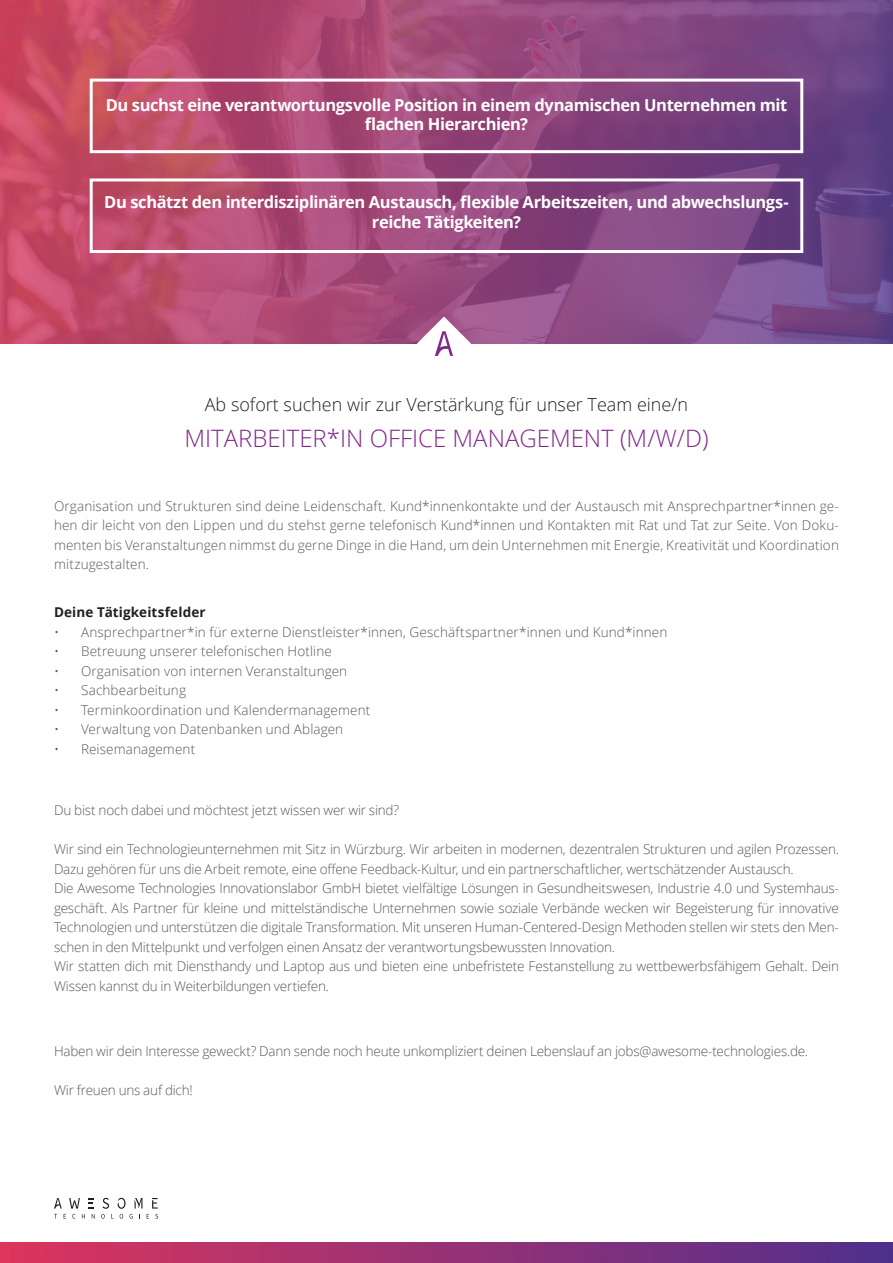
<style>
.page{position:relative;width:893px;height:1263px;background:#fff}
.page>*{position:absolute;margin:0;border:0;box-sizing:border-box;transform-origin:0 0}
.t1{font:300 24px "Open Sans";color:#81288a}
.t2{font:300 18px "Open Sans";color:#231f20}
.body{font:700 16.5px/19.5px "Open Sans";letter-spacing:-.025em;color:#fff;text-align:center}
.body-2{font:300 13.5px/19.5px "Open Sans";letter-spacing:-.01em;color:#57585a;text-align:justify}
.body-3{font:300 13.5px "Open Sans";letter-spacing:.01em;color:#57585a}
.body-4{font:700 13.5px "Open Sans";letter-spacing:.01em;color:#231f20}
</style>
<div class="page">
<svg style="left:0;top:0;width:893px;height:344px;background:#9b4a79"></svg>
<div style="left:0;top:1243px;width:893px;height:20px;background:linear-gradient(to right,#dd355d,#502f8c)"></div>
<svg style="left:69px;top:1198px;width:11px;height:10px"></svg>
<svg style="left:54px;top:1198px;width:8px;height:10px"></svg>
<svg style="left:89px;top:1198px;width:5px;height:10px"></svg>
<svg style="left:101px;top:1198px;width:57px;height:21px"></svg>
<div style="left:90px;top:79px;width:713px;height:74px;border:3px solid #fff"></div>
<div style="left:90px;top:178px;width:713px;height:75px;border:3px solid #fff"></div>
<svg style="left:417px;top:316px;width:54px;height:40px"></svg>
<p class="body" style="left:106px;top:95px;width:683px">Du suchst eine verantwortungsvolle Position in einem dynamischen Unternehmen mit flachen Hierarchien?</p>
<p class="body" style="left:104px;top:192px;width:686px">Du schätzt den interdisziplinären Austausch, flexible Arbeitszeiten, und abwechslungs&shy;reiche Tätigkeiten?</p>
<p class="t2" style="left:205px;top:392px;width:485px">Ab sofort suchen wir zur Verstärkung für unser Team eine/n</p>
<p class="t1" style="left:184px;top:422px;width:526px">MITARBEITER*IN OFFICE MANAGEMENT (M/W/D)</p>
<p class="body-2" style="left:54px;top:496px;width:786px">Organisation und Strukturen sind deine Leidenschaft. Kund*innenkontakte und der Austausch mit Ansprechpartner*innen ge&shy;hen dir leicht von den Lippen und du stehst gerne telefonisch Kund*innen und Kontakten mit Rat und Tat zur Seite. Von Doku&shy;menten bis Veranstaltungen nimmst du gerne Dinge in die Hand, um dein Unternehmen mit Energie, Kreativität und Koordination mitzugestalten.</p>
<p class="body-4" style="left:54px;top:603px;width:153px">Deine Tätigkeitsfelder</p>
<p class="body-3" style="left:54px;top:622px;width:615px">• Ansprechpartner*in für externe Dienstleister*innen, Geschäftspartner*innen und Kund*innen</p>
<p class="body-3" style="left:54px;top:642px;width:279px">• Betreuung unserer telefonischen Hotline</p>
<p class="body-3" style="left:54px;top:661px;width:295px">• Organisation von internen Veranstaltungen</p>
<p class="body-3" style="left:54px;top:681px;width:134px">• Sachbearbeitung</p>
<p class="body-3" style="left:54px;top:700px;width:318px">• Terminkoordination und Kalendermanagement</p>
<p class="body-3" style="left:54px;top:720px;width:291px">• Verwaltung von Datenbanken und Ablagen</p>
<p class="body-3" style="left:54px;top:739px;width:143px">• Reisemanagement</p>
<p class="body-2" style="left:54px;top:800px;width:347px">Du bist noch dabei und möchtest jetzt wissen wer wir sind?</p>
<p class="body-2" style="left:54px;top:839px;width:786px">Wir sind ein Technologieunternehmen mit Sitz in Würzburg. Wir arbeiten in modernen, dezentralen Strukturen und agilen Prozessen.<br>Dazu gehören für uns die Arbeit remote, eine offene Feedback-Kultur, und ein partnerschaftlicher, wertschätzender Austausch.</p>
<p class="body-2" style="left:54px;top:878px;width:786px">Die Awesome Technologies Innovationslabor GmbH bietet vielfältige Lösungen in Gesundheitswesen, Industrie 4.0 und Systemhaus&shy;geschäft. Als Partner für kleine und mittelständische Unternehmen sowie soziale Verbände wecken wir Begeisterung für innovative Technologien und unterstützen die digitale Transformation. Mit unseren Human-Centered-Design Methoden stellen wir stets den Men&shy;schen in den Mittelpunkt und verfolgen einen Ansatz der verantwortungsbewussten Innovation.</p>
<p class="body-2" style="left:54px;top:956px;width:786px">Wir statten dich mit Diensthandy und Laptop aus und bieten eine unbefristete Festanstellung zu wettbewerbsfähigem Gehalt. Dein<br>Wissen kannst du in Weiterbildungen vertiefen.</p>
<p class="body-2" style="left:54px;top:1041px;width:756px">Haben wir dein Interesse geweckt? Dann sende noch heute unkompliziert deinen Lebenslauf an jobs@awesome-technologies.de.</p>
<p class="body-2" style="left:54px;top:1080px;width:140px">Wir freuen uns auf dich!</p>
</div>
